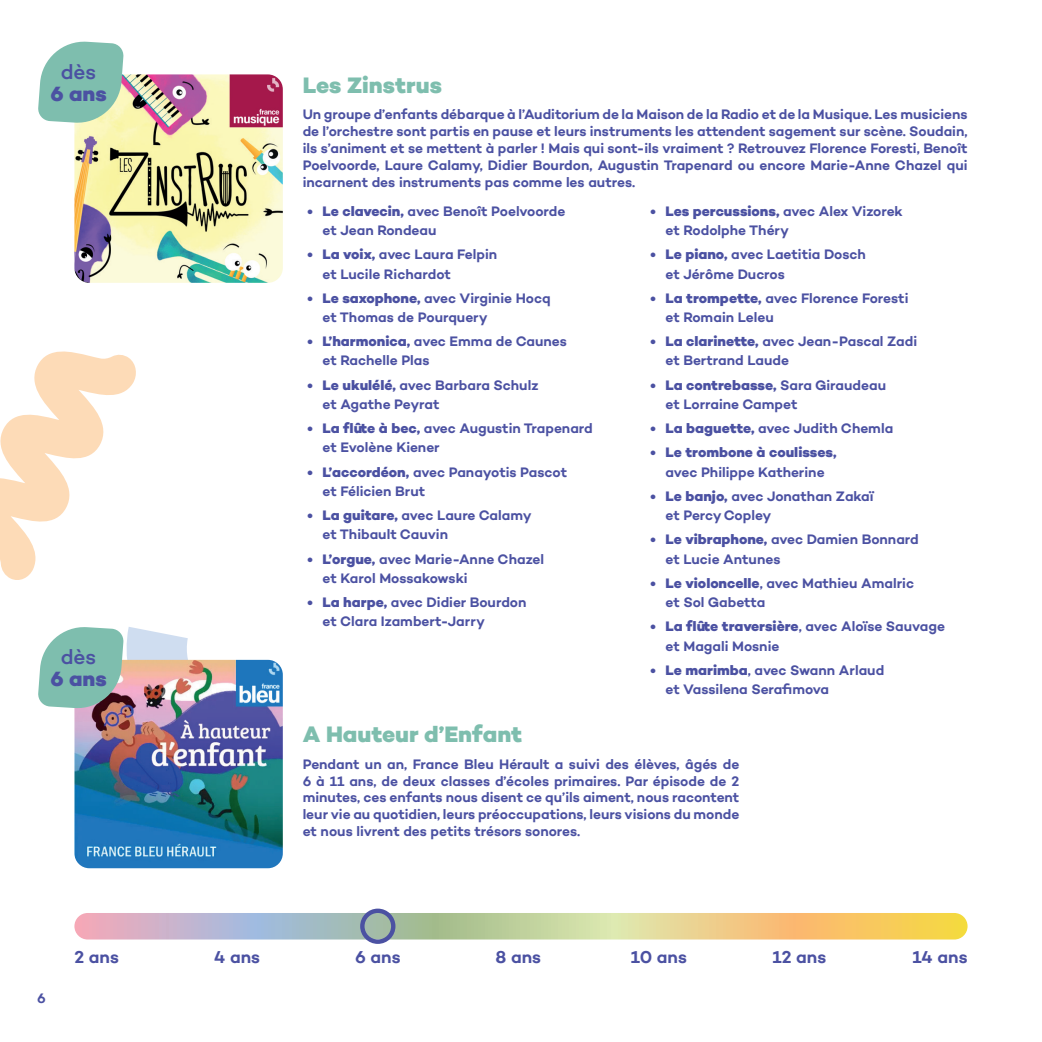
<style>
.page{position:relative;width:1042px;height:1042px;background:#fff}
.page>*{position:absolute;margin:0;border:0;box-sizing:border-box;transform-origin:0 0}
.Titre_podcast{font:800 22.75px "Campton";color:#7ebeae}
.t1{font:800 21px "Campton";color:#4b51a2}
.t2{font:500 21px "Campton";color:#4b51a2}
.t3{font:600 17.5px "Campton";color:#4b51a2}
.Texte_standard{font:600 14px/19.2px "Campton";color:#4b51a2}
.t4{font:800 14px/19.2px "Campton";color:#4b51a2;text-align:center}
.s1{font-weight:800}
.s2{font-weight:600}
</style>
<div class="page">
<svg style="left:0;top:351px;width:136px;height:229px"></svg>
<svg style="left:74px;top:913px;width:893px;height:26px;background:#d0c49b"></svg>
<img style="left:74px;top:74px;width:209px;height:209px">
<img style="left:74px;top:660px;width:209px;height:208px">
<div style="left:360px;top:908px;width:35px;height:36px;border:4px solid #4b51a2;border-radius:50%"></div>
<svg style="left:38px;top:41px;width:86px;height:83px;background:#97c9b8"></svg>
<img style="left:38px;top:627px;width:193px;height:134px">
<p class="t2" style="left:61px;top:58px;width:37px">dès</p>
<p class="t1" style="left:50px;top:80px;width:58px">6 ans</p>
<p class="t2" style="left:61px;top:643px;width:37px">dès</p>
<p class="t1" style="left:50px;top:665px;width:58px">6 ans</p>
<p class="Titre_podcast" style="left:303px;top:70px;width:141px">Les Zinstrus</p>
<p class="Texte_standard" style="left:303px;top:106px;width:666px;line-height:16.8px;text-align:justify">Un groupe d’enfants débarque à l’Auditorium de la Maison de la Radio et de la Musique. Les musiciens de l’orchestre sont partis en pause et leurs instruments les attendent sagement sur scène. Soudain, ils s’animent et se mettent à parler ! Mais qui sont-ils vraiment ? Retrouvez Florence Foresti, Benoît Poelvoorde, Laure Calamy, Didier Bourdon, Augustin Trapenard ou encore Marie-Anne Chazel qui incarnent des instruments pas comme les autres.</p>
<p class="Texte_standard" style="left:322px;top:201px;width:244px;text-indent:-15px"><span class="s1">• Le clavecin,</span> avec Benoît Poelvoorde et Jean Rondeau</p>
<p class="Texte_standard" style="left:322px;top:245px;width:176px;text-indent:-15px"><span class="s1">• La voix,</span> avec Laura Felpin et Lucile Richardot</p>
<p class="Texte_standard" style="left:322px;top:288px;width:230px;text-indent:-15px"><span class="s1">• Le saxophone,</span> avec Virginie Hocq et Thomas de Pourquery</p>
<p class="Texte_standard" style="left:322px;top:331px;width:246px;text-indent:-15px"><span class="s1">• L’harmonica,</span> avec Emma de Caunes et Rachelle Plas</p>
<p class="Texte_standard" style="left:322px;top:375px;width:217px;text-indent:-15px"><span class="s1">• Le ukulélé,</span> avec Barbara Schulz et Agathe Peyrat</p>
<p class="Texte_standard" style="left:322px;top:418px;width:272px;text-indent:-15px"><span class="s1">• La flûte à bec,</span> avec Augustin Trapenard et Evolène Kiener</p>
<p class="Texte_standard" style="left:322px;top:462px;width:246px;text-indent:-15px"><span class="s1">• L’accordéon,</span> avec Panayotis Pascot et Félicien Brut</p>
<p class="Texte_standard" style="left:322px;top:505px;width:211px;text-indent:-15px"><span class="s1">• La guitare,</span> avec Laure Calamy et Thibault Cauvin</p>
<p class="Texte_standard" style="left:322px;top:549px;width:223px;text-indent:-15px"><span class="s1">• L’orgue,</span> avec Marie-Anne Chazel et Karol Mossakowski</p>
<p class="Texte_standard" style="left:322px;top:592px;width:205px;text-indent:-15px"><span class="s1">• La harpe,</span> avec Didier Bourdon et Clara Izambert-Jarry</p>
<p class="Texte_standard" style="left:665px;top:201px;width:239px;text-indent:-15px"><span class="s1">• Les percussions,</span> avec Alex Vizorek et Rodolphe Théry</p>
<p class="Texte_standard" style="left:665px;top:245px;width:202px;text-indent:-15px"><span class="s1">• Le piano,</span> avec Laetitia Dosch et Jérôme Ducros</p>
<p class="Texte_standard" style="left:665px;top:288px;width:244px;text-indent:-15px"><span class="s1">• La trompette,</span> avec Florence Foresti et Romain Leleu</p>
<p class="Texte_standard" style="left:665px;top:331px;width:253px;text-indent:-15px"><span class="s1">• La clarinette,</span> avec Jean-Pascal Zadi et Bertrand Laude</p>
<p class="Texte_standard" style="left:665px;top:375px;width:222px;text-indent:-15px"><span class="s1">• La contrebasse,</span> Sara Giraudeau et Lorraine Campet</p>
<p class="Texte_standard" style="left:650px;top:418px;width:244px"><span class="s1">• La baguette,</span> avec Judith Chemla</p>
<p class="t4" style="left:650px;top:443px;width:187px">• Le trombone à coulisses, <span class="s2">avec Philippe Katherine</span></p>
<p class="Texte_standard" style="left:665px;top:486px;width:210px;text-indent:-15px"><span class="s1">• Le banjo,</span> avec Jonathan Zakaï et Percy Copley</p>
<p class="Texte_standard" style="left:665px;top:530px;width:255px;text-indent:-15px"><span class="s1">• Le vibraphone,</span> avec Damien Bonnard et Lucie Antunes</p>
<p class="Texte_standard" style="left:665px;top:573px;width:250px;text-indent:-15px"><span class="s1">• Le violoncelle</span>, avec Mathieu Amalric et Sol Gabetta</p>
<p class="Texte_standard" style="left:665px;top:616px;width:281px;text-indent:-15px"><span class="s1">• La flûte traversière</span>, avec Aloïse Sauvage et Magali Mosnie</p>
<p class="Texte_standard" style="left:665px;top:660px;width:220px;text-indent:-15px"><span class="s1">• Le marimba</span>, avec Swann Arlaud et Vassilena Serafimova</p>
<p class="Titre_podcast" style="left:303px;top:720px;width:221px">A Hauteur d’Enfant</p>
<p class="Texte_standard" style="left:303px;top:755px;width:438px;line-height:16.8px;text-align:justify">Pendant un an, France Bleu Hérault a suivi des élèves, âgés de 6 à 11 ans, de deux classes d’écoles primaires. Par épisode de 2 minutes, ces enfants nous disent ce qu’ils aiment, nous racontent leur vie au quotidien, leurs préoccupations, leurs visions du monde et nous livrent des petits trésors sonores.</p>
<p class="Texte_standard" style="left:37px;top:988px;width:10px">6</p>
<p class="t3" style="left:74px;top:946px;width:46px">2 ans</p>
<p class="t3" style="left:214px;top:946px;width:47px">4 ans</p>
<p class="t3" style="left:355px;top:946px;width:47px">6 ans</p>
<p class="t3" style="left:495px;top:946px;width:47px">8 ans</p>
<p class="t3" style="left:631px;top:946px;width:58px">10 ans</p>
<p class="t3" style="left:772px;top:946px;width:55px">12 ans</p>
<p class="t3" style="left:912px;top:946px;width:57px">14 ans</p>
</div>
